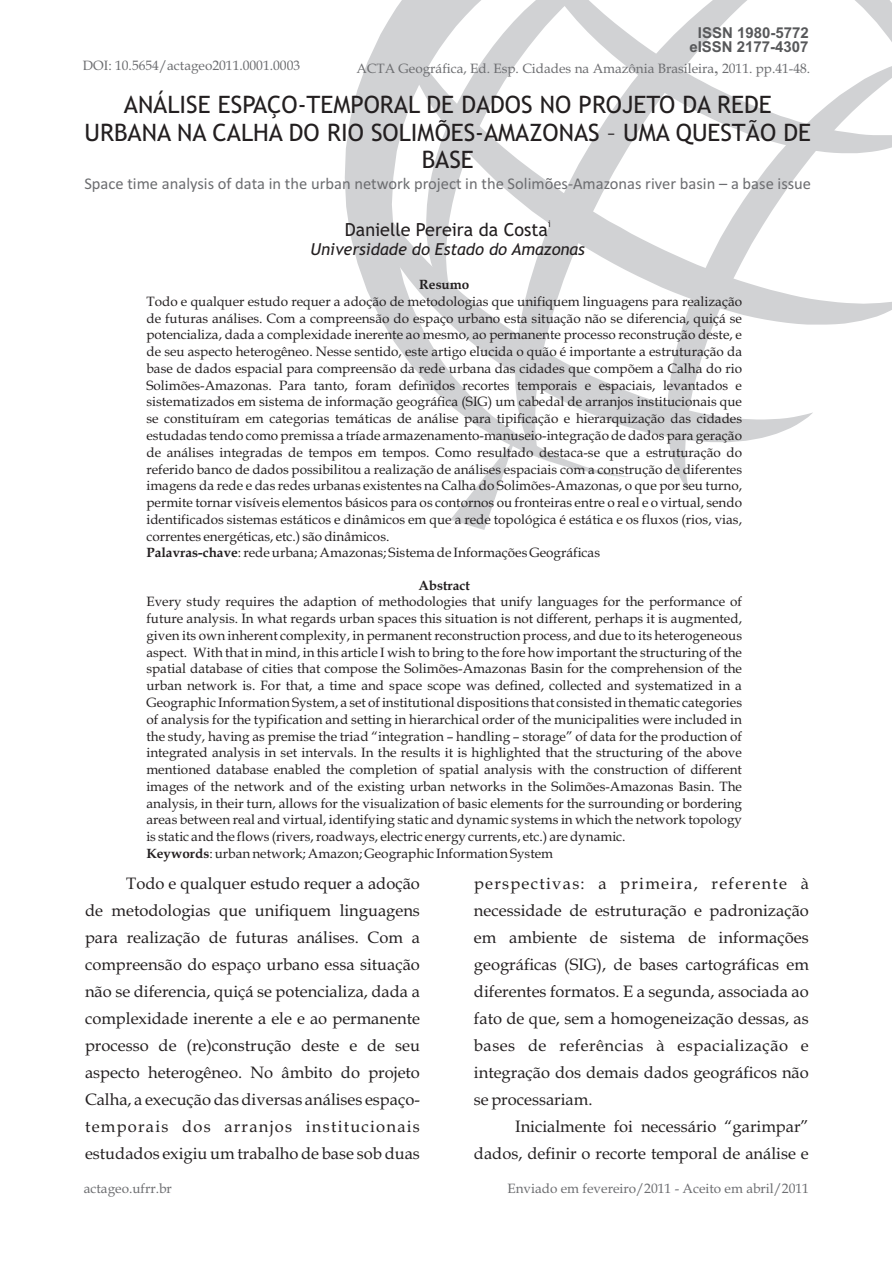
<style>
.page{position:relative;width:893px;height:1263px;background:#fff}
.page>*{position:absolute;margin:0;border:0;box-sizing:border-box;transform-origin:0 0}
.t1{font:24px/27.9px "Trebuchet MS";color:#231f20;text-align:center}
.t2{font:18px "Trebuchet MS";color:#231f20}
.t3{font:16.5px "Book Antiqua";color:#231f20}
.t4{font:16.5px "Calibri";color:#6c6d70}
.t5{font:16.5px "Book Antiqua";letter-spacing:.03em;color:#231f20}
.t6{font:16.5px "Book Antiqua";letter-spacing:.075em;color:#231f20}
.t7{font:16.5px "Book Antiqua";letter-spacing:.08em;color:#231f20}
.t8{font:italic 16.5px "Trebuchet MS";color:#231f20}
.t9{font:700 15px/13.5px "Arial";color:#57585a;text-align:center}
.t10{font:13.5px/16.8px "Book Antiqua";color:#231f20}
.t11{font:13.5px "Book Antiqua";color:#6c6d70}
.t12{font:700 13.5px "Book Antiqua";color:#231f20}
.t13{font:9px "Trebuchet MS";color:#231f20}
.s1{font-family:"Times New Roman";font-size:18px}
.s2{font-weight:700}
</style>
<div class="page">
<svg style="left:345px;top:0;width:284px;height:477px"></svg>
<svg style="left:855px;top:0;width:36px;height:30px"></svg>
<svg style="left:401px;top:30px;width:490px;height:144px"></svg>
<svg style="left:363px;top:174px;width:152px;height:268px"></svg>
<svg style="left:672px;top:58px;width:219px;height:433px"></svg>
<svg style="left:426px;top:0;width:89px;height:304px"></svg>
<svg style="left:515px;top:0;width:297px;height:459px"></svg>
<svg style="left:450px;top:438px;width:65px;height:92px"></svg>
<p class="t11" style="left:83px;top:61px;width:219px">DOI: 10.5654/actageo2011.0001.0003</p>
<p class="t9" style="left:689px;top:28px;width:121px">ISSN 1980-5772 eISSN 2177-4307</p>
<p class="t11" style="left:356px;top:64px;width:455px">ACTA Geográfica, Ed. Esp. Cidades na Amazônia Brasileira<span class="s1">,</span> 2011. pp.41-48.</p>
<h1 class="t1" style="left:84px;top:92px;width:728px">ANÁLISE ESPAÇO-TEMPORAL DE DADOS NO PROJETO DA REDE<br>URBANA NA CALHA DO RIO SOLIMÕES-AMAZONAS – UMA QUESTÃO DE<br>BASE</h1>
<p class="t4" style="left:84px;top:177px;width:728px">Space time analysis of data in the urban network project in the Solimões-Amazonas river basin – a base issue</p>
<p class="t13" style="left:548px;top:220px;width:4px">i</p>
<h2 class="t2" style="left:345px;top:222px;width:205px">Danielle Pereira da Costa</h2>
<p class="t8" style="left:311px;top:243px;width:276px">Universidade do Estado do Amazonas</p>
<p class="t12" style="left:419px;top:279px;width:52px">Resumo</p>
<p class="t10" style="left:146px;top:294px;width:597px">Todo e qualquer estudo requer a adoção de metodologias que unifiquem linguagens para realização de futuras análises. Com a compreensão do espaço urbano esta situação não se diferencia, quiçá se potencializa, dada a complexidade inerente ao mesmo, ao permanente processo reconstrução deste, e de seu aspecto heterogêneo. Nesse sentido, este artigo elucida o quão é importante a estruturação da base de dados espacial para compreensão da rede urbana das cidades que compõem a Calha do rio Solimões-Amazonas. Para tanto, foram definidos recortes temporais e espaciais, levantados e sistematizados em sistema de informação geográfica (SIG) um cabedal de arranjos institucionais que se constituíram em categorias temáticas de análise para tipificação e hierarquização das cidades estudadas tendo como premissa a tríade armazenamento-manuseio-integração de dados para geração de análises integradas de tempos em tempos. Como resultado destaca-se que a estruturação do referido banco de dados possibilitou a realização de análises espaciais com a construção de diferentes imagens da rede e das redes urbanas existentes na Calha do Solimões-Amazonas, o que por seu turno, permite tornar visíveis elementos básicos para os contornos ou fronteiras entre o real e o virtual, sendo identificados sistemas estáticos e dinâmicos em que a rede topológica é estática e os fluxos (rios, vias, correntes energéticas, etc.) são dinâmicos.<br><span class="s2">Palavras-chave</span>: rede urbana; Amazonas; Sistema de Informações Geográficas</p>
<p class="t12" style="left:418px;top:580px;width:53px">Abstract</p>
<p class="t10" style="left:146px;top:595px;width:597px">Every study requires the adaption of methodologies that unify languages for the performance of future analysis. In what regards urban spaces this situation is not different, perhaps it is augmented, given its own inherent complexity, in permanent reconstruction process, and due to its heterogeneous aspect. With that in mind, in this article I wish to bring to the fore how important the structuring of the spatial database of cities that compose the Solimões-Amazonas Basin for the comprehension of the urban network is. For that, a time and space scope was defined, collected and systematized in a Geographic Information System, a set of institutional dispositions that consisted in thematic categories of analysis for the typification and setting in hierarchical order of the municipalities were included in the study, having as premise the triad “integration – handling – storage” of data for the production of integrated analysis in set intervals. In the results it is highlighted that the structuring of the above mentioned database enabled the completion of spatial analysis with the construction of different images of the network and of the existing urban networks in the Solimões-Amazonas Basin. The analysis, in their turn, allows for the visualization of basic elements for the surrounding or bordering areas between real and virtual, identifying static and dynamic systems in which the network topology is static and the flows (rivers, roadways, electric energy currents, etc.) are dynamic.<br><span class="s2">Keywords</span>: urban network; Amazon; Geographic Information System</p>
<p class="t3" style="left:126px;top:877px;width:295px">Todo e qualquer estudo requer a adoção</p>
<p class="t7" style="left:474px;top:877px;width:336px">perspectivas: a primeira, referente à</p>
<p class="t3" style="left:85px;top:904px;width:336px">de metodologias que unifiquem linguagens</p>
<p class="t3" style="left:474px;top:904px;width:336px">necessidade de estruturação e padronização</p>
<p class="t3" style="left:85px;top:931px;width:336px">para realização de futuras análises. Com a</p>
<p class="t3" style="left:474px;top:931px;width:336px">em ambiente de sistema de informações</p>
<p class="t3" style="left:85px;top:958px;width:336px">compreensão do espaço urbano essa situação</p>
<p class="t3" style="left:474px;top:958px;width:336px">geográficas (SIG), de bases cartográficas em</p>
<p class="t3" style="left:85px;top:985px;width:336px">não se diferencia, quiçá se potencializa, dada a</p>
<p class="t3" style="left:474px;top:985px;width:336px">diferentes formatos. E a segunda, associada ao</p>
<p class="t3" style="left:85px;top:1012px;width:336px">complexidade inerente a ele e ao permanente</p>
<p class="t3" style="left:474px;top:1012px;width:336px">fato de que, sem a homogeneização dessas, as</p>
<p class="t3" style="left:85px;top:1039px;width:336px">processo de (re)construção deste e de seu</p>
<p class="t5" style="left:474px;top:1039px;width:336px">bases de referências à espacialização e</p>
<p class="t3" style="left:85px;top:1066px;width:336px">aspecto heterogêneo. No âmbito do projeto</p>
<p class="t3" style="left:474px;top:1066px;width:336px">integração dos demais dados geográficos não</p>
<p class="t3" style="left:85px;top:1093px;width:336px">Calha, a execução das diversas análises espaço-</p>
<p class="t3" style="left:474px;top:1093px;width:120px">se processariam.</p>
<p class="t6" style="left:85px;top:1120px;width:336px">temporais dos arranjos institucionais</p>
<p class="t3" style="left:515px;top:1120px;width:295px">Inicialmente foi necessário “garimpar”</p>
<p class="t3" style="left:85px;top:1147px;width:336px">estudados exigiu um trabalho de base sob duas</p>
<p class="t3" style="left:474px;top:1147px;width:336px">dados, definir o recorte temporal de análise e</p>
<p class="t11" style="left:84px;top:1183px;width:90px">actageo.ufrr.br</p>
<p class="t11" style="left:507px;top:1183px;width:303px">Enviado em fevereiro/2011 - Aceito em abril/2011</p>
</div>
